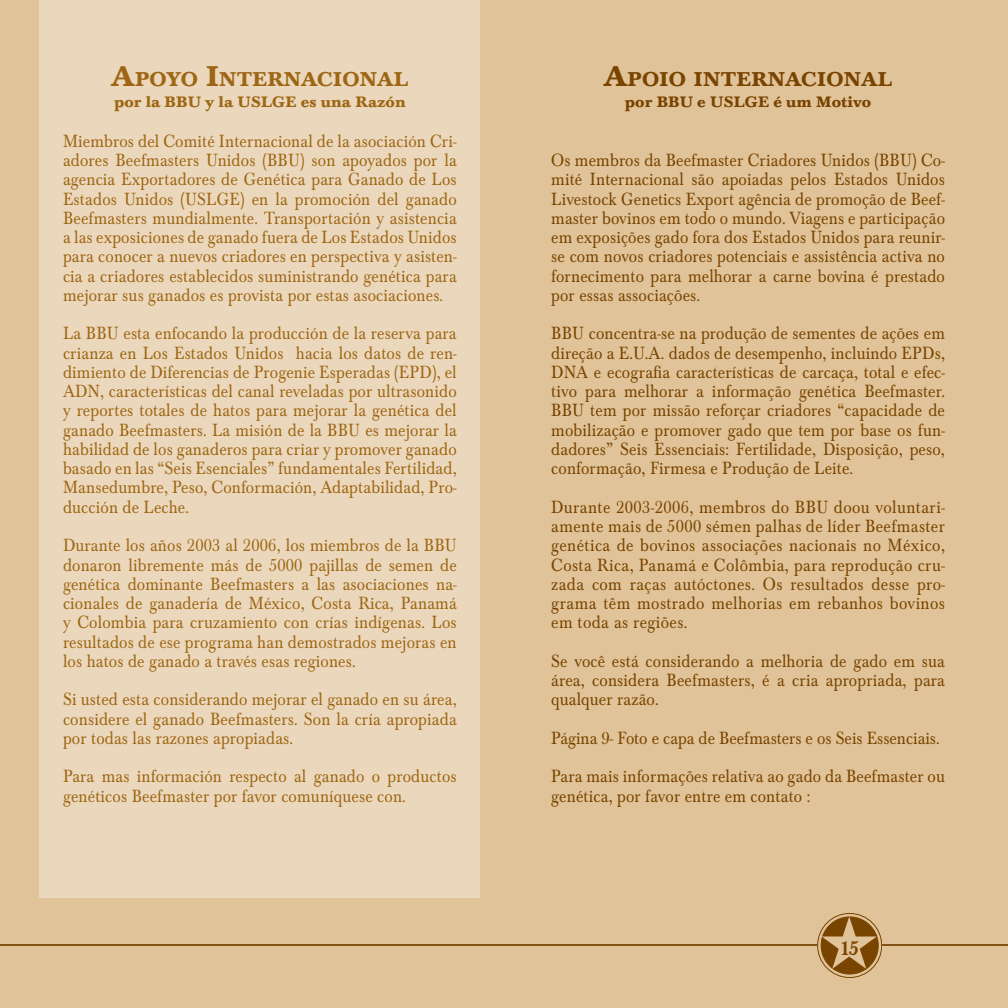
<style>
.page{position:relative;width:1008px;height:1008px;background:#e0c398}
.page>*{position:absolute;margin:0;border:0;box-sizing:border-box;transform-origin:0 0}
.t1{font:500 21px "Baskerville T";color:#794400}
.t2{font:700 20.82px "Baskerville T";letter-spacing:.015em;color:#9e6614}
.t3{font:700 20.82px "Baskerville T";letter-spacing:.015em;color:#794400}
.t4{font:18.38px/19.2px "Baskerville T";letter-spacing:.01em;color:#9e6614;text-align:justify;scale:.9 1}
.t5{font:18.38px/19.2px "Baskerville T";letter-spacing:.01em;color:#794400;text-align:justify;scale:.9 1}
.t6{font:700 15.75px "Baskerville T";letter-spacing:.01em;color:#9e6614}
.t7{font:700 15.75px "Baskerville T";letter-spacing:.01em;color:#794400}
.s1{font-size:29.75px}
</style>
<div class="page">
<hr style="left:0;top:944px;width:818px;height:2px;background:#794400">
<div style="left:39px;top:0;width:441px;height:898px;background:#ebd8bc"></div>
<div style="left:817px;top:913px;width:65px;height:65px;border:1px solid #794400;border-radius:50%"></div>
<svg style="left:820px;top:916px;width:59px;height:59px"></svg>
<hr style="left:882px;top:944px;width:126px;height:2px;background:#794400">
<p class="t2" style="left:111px;top:66px;width:299px"><span class="s1">A</span>POYO <span class="s1">I</span>NTERNACIONAL</p>
<p class="t6" style="left:114px;top:92px;width:293px">por la BBU y la USLGE es una Razón</p>
<p class="t4" style="left:63px;top:132px;width:439px">Miembros del Comité Internacional de la asociación Cri&shy;adores Beefmasters Unidos (BBU) son apoyados por la agencia Exportadores de Genética para Ganado de Los Estados Unidos (USLGE) en la promoción del ganado Beefmasters mundialmente. Transportación y asistencia a las exposiciones de ganado fuera de Los Estados Unidos para conocer a nuevos criadores en perspectiva y asisten&shy;cia a criadores establecidos suministrando genética para mejorar sus ganados es provista por estas asociaciones.</p>
<p class="t4" style="left:63px;top:324px;width:439px">La BBU esta enfocando la producción de la reserva para crianza en Los Estados Unidos hacia los datos de ren&shy;dimiento de Diferencias de Progenie Esperadas (EPD), el ADN, características del canal reveladas por ultrasonido y reportes totales de hatos para mejorar la genética del ganado Beefmasters. La misión de la BBU es mejorar la habilidad de los ganaderos para criar y promover ganado basado en las “Seis Esenciales” fundamentales Fertilidad, Mansedumbre, Peso, Conformación, Adaptabilidad, Pro&shy;ducción de Leche.</p>
<p class="t4" style="left:63px;top:536px;width:439px">Durante los años 2003 al 2006, los miembros de la BBU donaron libremente más de 5000 pajillas de semen de genética dominante Beefmasters a las asociaciones na&shy;cionales de ganadería de México, Costa Rica, Panamá y Colombia para cruzamiento con crías indígenas. Los resultados de ese programa han demostrados mejoras en los hatos de ganado a través esas regiones.</p>
<p class="t4" style="left:63px;top:690px;width:439px">Si usted esta considerando mejorar el ganado en su área, considere el ganado Beefmasters. Son la cría apropiada por todas las razones apropiadas.</p>
<p class="t4" style="left:63px;top:767px;width:439px">Para mas información respecto al ganado o productos genéticos Beefmaster por favor comuníquese con.</p>
<p class="t3" style="left:604px;top:66px;width:290px"><span class="s1">A</span>POIO INTERNACIONAL</p>
<p class="t7" style="left:625px;top:92px;width:248px">por BBU e USLGE é um Motivo</p>
<p class="t5" style="left:551px;top:151px;width:439px">Os membros da Beefmaster Criadores Unidos (BBU) Co&shy;mité Internacional são apoiadas pelos Estados Unidos Livestock Genetics Export agência de promoção de Beef&shy;master bovinos em todo o mundo. Viagens e participação em exposições gado fora dos Estados Unidos para reunir&shy;se com novos criadores potenciais e assistência activa no fornecimento para melhorar a carne bovina é prestado por essas associações.</p>
<p class="t5" style="left:551px;top:324px;width:439px">BBU concentra-se na produção de sementes de ações em direção a E.U.A. dados de desempenho, incluindo EPDs, DNA e ecografia características de carcaça, total e efec&shy;tivo para melhorar a informação genética Beefmaster.<br>BBU tem por missão reforçar criadores “capacidade de mobilização e promover gado que tem por base os fun&shy;dadores” Seis Essenciais: Fertilidade, Disposição, peso, conformação, Firmesa e Produção de Leite.</p>
<p class="t5" style="left:551px;top:497px;width:439px">Durante 2003-2006, membros do BBU doou voluntari&shy;amente mais de 5000 sémen palhas de líder Beefmaster genética de bovinos associações nacionais no México, Costa Rica, Panamá e Colômbia, para reprodução cru&shy;zada com raças autóctones. Os resultados desse pro&shy;grama têm mostrado melhorias em rebanhos bovinos em toda as regiões.</p>
<p class="t5" style="left:551px;top:651px;width:439px">Se você está considerando a melhoria de gado em sua área, considera Beefmasters, é a cria apropriada, para qualquer razão.</p>
<p class="t5" style="left:551px;top:719px;width:439px;line-height:38.5px">Página 9- Foto e capa de Beefmasters e os Seis Essenciais.<br>Para mais informações relativa ao gado da Beefmaster ou</p>
<p class="t5" style="left:551px;top:786px;width:289px">genética, por favor entre em contato :</p>
<p class="t1" style="left:840px;top:935px;width:21px">15</p>
</div>
